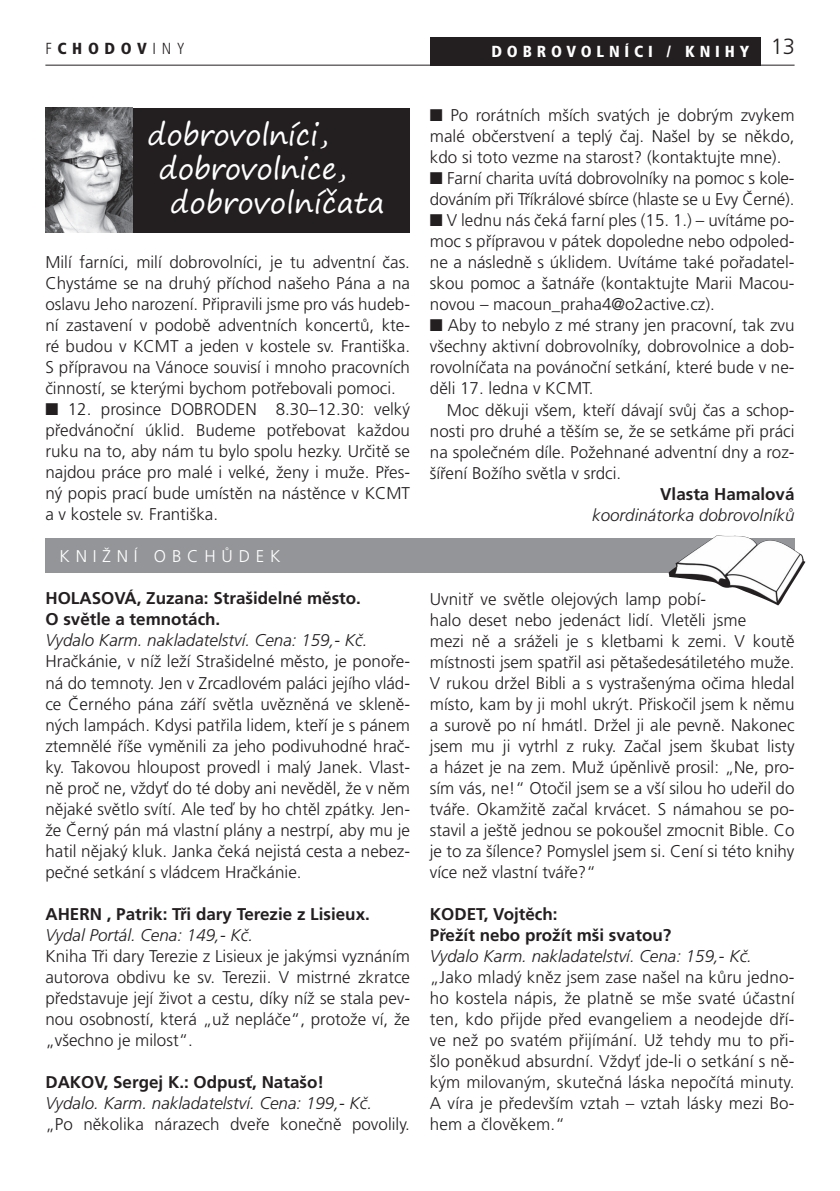
<style>
.page{position:relative;width:840px;height:1191px;background:#fff}
.page>*{position:absolute;margin:0;border:0;box-sizing:border-box;transform-origin:0 0}
.t1{font:29px "Segoe Print";letter-spacing:-.01em;color:#fff}
.t2{font:300 22px "Frutiger CE";color:#231f20}
.t3{font:300 17px/21px "Frutiger CE";color:#231f20;text-align:justify}
.t4{font:700 17px/21px "Frutiger CE";color:#231f20}
.t5{font:italic 300 17px "Frutiger CE";color:#231f20}
.t6{font:300 17px "Frutiger CE";color:#fff}
.t7{font:900 condensed 16px "Frutiger CE";letter-spacing:.3em;color:#fff}
.t8{font:900 condensed 16px "Frutiger CE";color:#231f20}
.s1{font-weight:300}
</style>
<div class="page">
<hr style="left:45px;top:65px;width:749px;height:1px;background:#231f20">
<div style="left:429px;top:37px;width:331px;height:28px;background:#231f20"></div>
<div style="left:45px;top:539px;width:749px;height:34px;background:#939598"></div>
<img style="left:696px;top:535px;width:21px;height:14px">
<div style="left:45px;top:108px;width:365px;height:124px;background:#231f20"></div>
<img style="left:45px;top:108px;width:88px;height:124px">
<p class="t8" style="left:45px;top:40px;width:141px"><span class="s1">F</span>CHODOV <span class="s1">INY</span></p>
<p class="t2" style="left:770px;top:34px;width:26px">13</p>
<p class="t7" style="left:491px;top:42px;width:259px">DOBROVOLNÍC I / KNIH Y</p>
<h1 class="t1" style="left:147px;top:108px;width:182px">dobrovolníci,</h1>
<h1 class="t1" style="left:159px;top:142px;width:189px">dobrovolnice,</h1>
<h1 class="t1" style="left:170px;top:176px;width:216px">dobrovolníčata</h1>
<p class="t3" style="left:45px;top:252px;width:366px">Milí farníci, milí dobrovolníci, je tu adventní čas.<br>Chystáme se na druhý příchod našeho Pána a na oslavu Jeho narození. Připravili jsme pro vás hudeb&shy;ní zastavení v podobě adventních koncertů, kte&shy;ré budou v KCMT a jeden v kostele sv. Františka.<br>S přípravou na Vánoce souvisí i mnoho pracovních činností, se kterými bychom potřebovali pomoci.</p>
<p class="t3" style="left:45px;top:399px;width:366px">■ 12. prosince DOBRODEN 8.30–12.30: velký předvánoční úklid. Budeme potřebovat každou ruku na to, aby nám tu bylo spolu hezky. Určitě se najdou práce pro malé i velké, ženy i muže. Přes&shy;ný popis prací bude umístěn na nástěnce v KCMT a v kostele sv. Františka.</p>
<p class="t6" style="left:60px;top:546px;width:30px">K nižn</p>
<p class="t6" style="left:134px;top:546px;width:53px">í obch</p>
<p class="t6" style="left:221px;top:546px;width:32px">ů dek</p>
<p class="t4" style="left:45px;top:588px;width:317px">HOLASOVÁ, Zuzana: Strašidelné město.<br>O světle a temnotách.</p>
<p class="t5" style="left:45px;top:631px;width:323px">Vydalo Karm. nakladatelství. Cena: 159,- Kč.</p>
<p class="t3" style="left:45px;top:651px;width:366px">Hračkánie, v níž leží Strašidelné město, je ponoře&shy;ná do temnoty. Jen v Zrcadlovém paláci jejího vlád&shy;ce Černého pána září světla uvězněná ve skleně&shy;ných lampách. Kdysi patřila lidem, kteří je s pánem ztemnělé říše vyměnili za jeho podivuhodné hrač&shy;ky. Takovou hloupost provedl i malý Janek. Vlast&shy;ně proč ne, vždyť do té doby ani nevěděl, že v něm nějaké světlo svítí. Ale teď by ho chtěl zpátky. Jen&shy;že Černý pán má vlastní plány a nestrpí, aby mu je hatil nějaký kluk. Janka čeká nejistá cesta a nebez&shy;pečné setkání s vládcem Hračkánie.</p>
<p class="t4" style="left:45px;top:903px;width:326px">AHERN , Patrik: Tři dary Terezie z Lisieux.</p>
<p class="t5" style="left:45px;top:925px;width:209px">Vydal Portál. Cena: 149,- Kč.</p>
<p class="t3" style="left:45px;top:945px;width:366px">Kniha Tři dary Terezie z Lisieux je jakýmsi vyznáním autorova obdivu ke sv. Terezii. V mistrné zkratce představuje její život a cestu, díky níž se stala pev&shy;nou osobností, která „už nepláče“, protože ví, že „všechno je milost“.</p>
<p class="t4" style="left:45px;top:1071px;width:280px">DAKOV, Sergej K.: Odpusť, Natašo!</p>
<p class="t5" style="left:45px;top:1093px;width:328px">Vydalo. Karm. nakladatelství. Cena: 199,- Kč.</p>
<p class="t3" style="left:45px;top:1113px;width:366px">„Po několika nárazech dveře konečně povolily.</p>
<p class="t3" style="left:429px;top:105px;width:366px">■ Po rorátních mších svatých je dobrým zvykem malé občerstvení a teplý čaj. Našel by se někdo, kdo si toto vezme na starost? (kontaktujte mne).</p>
<p class="t3" style="left:429px;top:168px;width:366px">■ Farní charita uvítá dobrovolníky na pomoc s kole&shy;dováním při Tříkrálové sbírce (hlaste se u Evy Černé).</p>
<p class="t3" style="left:429px;top:210px;width:366px">■ V lednu nás čeká farní ples (15. 1.) – uvítáme po&shy;moc s přípravou v pátek dopoledne nebo odpoled&shy;ne a následně s úklidem. Uvítáme také pořadatel&shy;skou pomoc a šatnáře (kontaktujte Marii Macou&shy;novou – macoun_praha4@o2active.cz).</p>
<p class="t3" style="left:429px;top:315px;width:366px">■ Aby to nebylo z mé strany jen pracovní, tak zvu všechny aktivní dobrovolníky, dobrovolnice a dob&shy;rovolníčata na povánoční setkání, které bude v ne&shy;děli 17. ledna v KCMT.</p>
<p class="t3" style="left:429px;top:399px;width:366px;text-indent:17px">Moc děkuji všem, kteří dávají svůj čas a schop&shy;nosti pro druhé a těším se, že se setkáme při práci na společném díle. Požehnané adventní dny a roz&shy;šíření Božího světla v srdci.</p>
<p class="t4" style="left:660px;top:483px;width:136px">Vlasta Hamalová</p>
<p class="t5" style="left:592px;top:505px;width:204px">koordinátorka dobrovolníků</p>
<p class="t3" style="left:429px;top:588px;width:366px;text-align:left">Uvnitř ve světle olejových lamp pobí-<br>halo deset nebo jedenáct lidí. Vletěli jsme<br>mezi ně a sráželi je s kletbami k zemi. V koutě místnosti jsem spatřil asi pětašedesátiletého muže.<br>V rukou držel Bibli a s vystrašenýma očima hledal místo, kam by ji mohl ukrýt. Přiskočil jsem k němu a surově po ní hmátl. Držel ji ale pevně. Nakonec jsem mu ji vytrhl z ruky. Začal jsem škubat listy a házet je na zem. Muž úpěnlivě prosil: „Ne, pro&shy;sím vás, ne!“ Otočil jsem se a vší silou ho udeřil do tváře. Okamžitě začal krvácet. S námahou se po&shy;stavil a ještě jednou se pokoušel zmocnit Bible. Co je to za šílence? Pomyslel jsem si. Cení si této knihy více než vlastní tváře?“</p>
<p class="t4" style="left:429px;top:903px;width:243px">KODET, Vojtěch:<br>Přežít nebo prožít mši svatou?</p>
<p class="t5" style="left:429px;top:946px;width:323px">Vydalo Karm. nakladatelství. Cena: 159,- Kč.</p>
<p class="t3" style="left:429px;top:966px;width:366px">„Jako mladý kněz jsem zase našel na kůru jedno&shy;ho kostela nápis, že platně se mše svaté účastní ten, kdo přijde před evangeliem a neodejde dří&shy;ve než po svatém přijímání. Už tehdy mu to při&shy;šlo poněkud absurdní. Vždyť jde-li o setkání s ně&shy;kým milovaným, skutečná láska nepočítá minuty.<br>A víra je především vztah – vztah lásky mezi Bo&shy;hem a člověkem.“</p>
</div>
